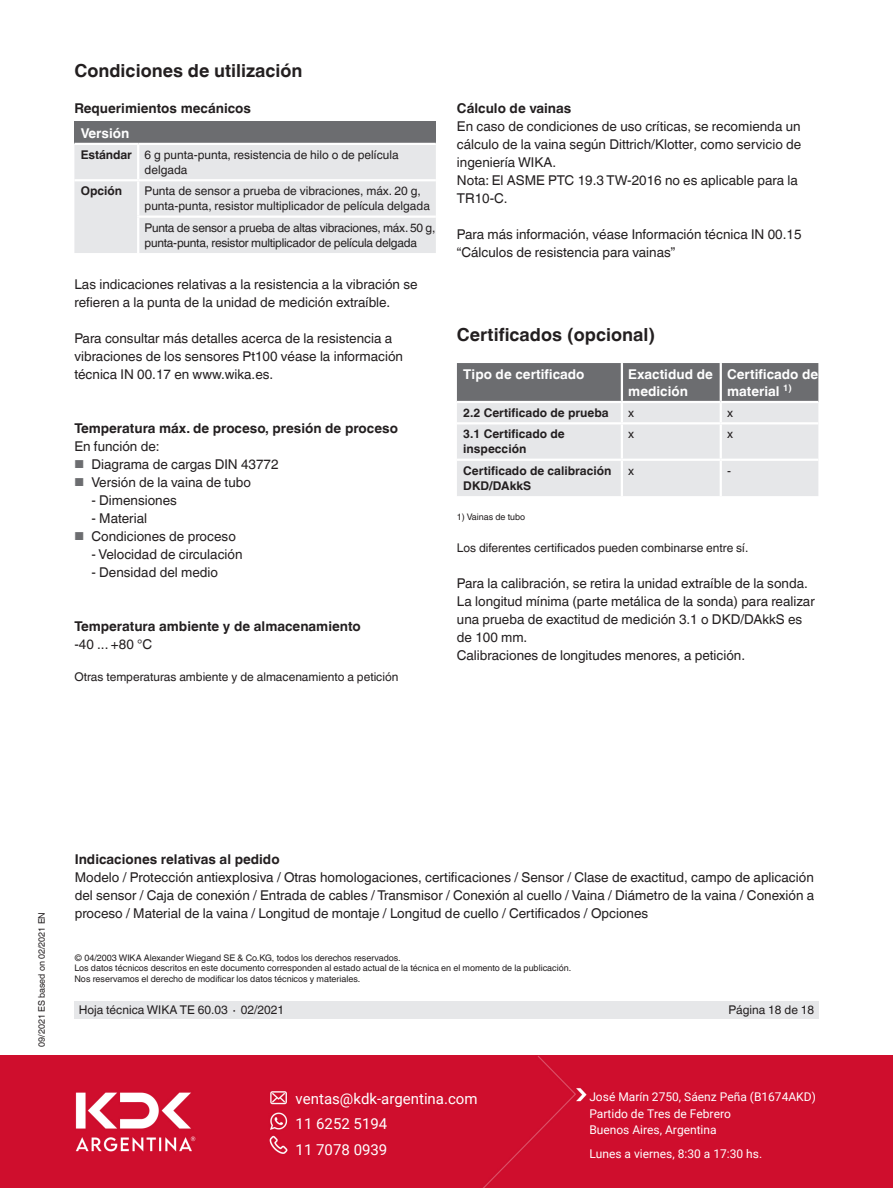
<style>
.page{position:relative;width:893px;height:1188px;background:#fff}
.page>*{position:absolute;margin:0;border:0;box-sizing:border-box;transform-origin:0 0}
.t1{font:700 18px "Helvetica World";color:#231f20}
.t2{font:15px/25.2px "Roboto";color:#fff}
.t3{font:13.5px/18px "Helvetica World";color:#231f20}
.t4{font:700 13.5px "Helvetica World";color:#231f20}
.t5{font:700 13.5px/16.5px "Helvetica World";color:#fff}
.t6{font:12px/15px "Helvetica World";color:#231f20}
.t7{font:12px/16.5px "Roboto";color:#fff}
.t8{font:12px/15px "Helvetica World";letter-spacing:-.02em;color:#231f20}
.t9{font:700 12px/15px "Helvetica World";color:#231f20}
.t10{font:9px/10.5px "Helvetica World";color:#231f20}
.s1{font-weight:700}
.s2{font-size:11.55px;color:#6c6d70}
</style>
<div class="page">
<div style="left:74px;top:1001px;width:745px;height:17px;background:#e6e7e9"></div>
<div style="left:74px;top:121px;width:362px;height:23px;background:#6c6d70"></div>
<div style="left:74px;top:145px;width:362px;height:108px;background:#e6e7e9"></div>
<hr style="left:137px;top:145px;width:2px;height:34px;background:#fff">
<hr style="left:138px;top:179px;width:298px;height:2px;background:#fff">
<hr style="left:137px;top:216px;width:299px;height:2px;background:#fff">
<hr style="left:74px;top:143px;width:64px;height:2px;background:#fff">
<hr style="left:138px;top:143px;width:298px;height:2px;background:#fff">
<hr style="left:74px;top:179px;width:64px;height:2px;background:#fff">
<hr style="left:137px;top:181px;width:2px;height:35px;background:#fff">
<hr style="left:137px;top:218px;width:2px;height:35px;background:#fff">
<svg style="left:457px;top:363px;width:361px;height:133px;background:#c2c3c5"></svg>
<hr style="left:457px;top:422px;width:165px;height:2px;background:#fff">
<hr style="left:622px;top:422px;width:99px;height:2px;background:#fff">
<hr style="left:621px;top:424px;width:2px;height:35px;background:#fff">
<hr style="left:721px;top:422px;width:97px;height:2px;background:#fff">
<hr style="left:720px;top:424px;width:2px;height:35px;background:#fff">
<hr style="left:457px;top:459px;width:165px;height:2px;background:#fff">
<hr style="left:622px;top:459px;width:99px;height:2px;background:#fff">
<hr style="left:621px;top:461px;width:2px;height:35px;background:#fff">
<hr style="left:721px;top:459px;width:97px;height:2px;background:#fff">
<hr style="left:720px;top:461px;width:2px;height:35px;background:#fff">
<hr style="left:457px;top:401px;width:165px;height:2px;background:#fff">
<hr style="left:622px;top:401px;width:99px;height:2px;background:#fff">
<hr style="left:721px;top:401px;width:97px;height:2px;background:#fff">
<div style="left:0;top:1056px;width:893px;height:132px;background:#cf0e2d"></div>
<h1 class="t1" style="left:74px;top:60px;width:229px">Condiciones de utilización</h1>
<p class="t4" style="left:74px;top:100px;width:178px">Requerimientos mecánicos</p>
<p class="t5" style="left:81px;top:125px;width:50px">Versión</p>
<p class="t6" style="left:145px;top:147px;width:256px;text-indent:-64px"><span class="s1">Estándar</span> 6 g punta-punta, resistencia de hilo o de película delgada</p>
<p class="t9" style="left:81px;top:184px;width:43px">Opción</p>
<p class="t6" style="left:145px;top:184px;width:287px">Punta de sensor a prueba de vibraciones, máx. 20 g, punta-punta, resistor multiplicador de película delgada</p>
<p class="t8" style="left:145px;top:220px;width:292px">Punta de sensor a prueba de altas vibraciones, máx. 50 g, punta-punta, resistor multiplicador de película delgada</p>
<p class="t3" style="left:74px;top:275px;width:345px">Las indicaciones relativas a la resistencia a la vibración se refieren a la punta de la unidad de medición extraíble.</p>
<p class="t3" style="left:74px;top:329px;width:330px">Para consultar más detalles acerca de la resistencia a vibraciones de los sensores Pt100 véase la información técnica IN 00.17 en www.wika.es.</p>
<p class="t4" style="left:74px;top:420px;width:325px">Temperatura máx. de proceso, presión de proceso</p>
<p class="t3" style="left:74px;top:437px;width:87px">En función de:</p>
<p class="t3" style="left:74px;top:455px;width:206px"><span class="s2">■</span> Diagrama de cargas DIN 43772</p>
<p class="t3" style="left:74px;top:473px;width:178px"><span class="s2">■</span> Versión de la vaina de tubo</p>
<p class="t3" style="left:91px;top:491px;width:87px">- Dimensiones</p>
<p class="t3" style="left:91px;top:509px;width:57px">- Material</p>
<p class="t3" style="left:74px;top:527px;width:163px"><span class="s2">■</span> Condiciones de proceso</p>
<p class="t3" style="left:91px;top:545px;width:153px">- Velocidad de circulación</p>
<p class="t3" style="left:91px;top:563px;width:128px">- Densidad del medio</p>
<p class="t4" style="left:74px;top:618px;width:288px">Temperatura ambiente y de almacenamiento</p>
<p class="t3" style="left:74px;top:635px;width:79px">-40 ... +80 °C</p>
<p class="t6" style="left:74px;top:669px;width:326px">Otras temperaturas ambiente y de almacenamiento a petición</p>
<p class="t4" style="left:457px;top:100px;width:116px">Cálculo de vainas</p>
<p class="t3" style="left:457px;top:117px;width:346px">En caso de condiciones de uso críticas, se recomienda un cálculo de la vaina según Dittrich/Klotter, como servicio de ingeniería WIKA.<br>Nota: El ASME PTC 19.3 TW-2016 no es aplicable para la TR10-C.</p>
<p class="t3" style="left:457px;top:225px;width:346px">Para más información, véase Información técnica IN 00.15 “Cálculos de resistencia para vainas”</p>
<h1 class="t1" style="left:457px;top:324px;width:200px">Certificados (opcional)</h1>
<p class="t5" style="left:463px;top:366px;width:123px">Tipo de certificado</p>
<p class="t5" style="left:628px;top:366px;width:86px">Exactidud de medición</p>
<p class="t5" style="left:727px;top:366px;width:93px">Certificado de material <sup>1)</sup></p>
<p class="t9" style="left:463px;top:405px;width:147px">2.2 Certificado de prueba</p>
<p class="t6" style="left:628px;top:405px;width:7px">x</p>
<p class="t6" style="left:727px;top:405px;width:7px">x</p>
<p class="t9" style="left:463px;top:427px;width:103px">3.1 Certificado de inspección</p>
<p class="t6" style="left:628px;top:427px;width:7px">x</p>
<p class="t6" style="left:727px;top:427px;width:7px">x</p>
<p class="t9" style="left:463px;top:463px;width:150px">Certificado de calibración<br>DKD/DAkkS</p>
<p class="t6" style="left:628px;top:463px;width:7px">x</p>
<p class="t6" style="left:727px;top:463px;width:5px">-</p>
<p class="t10" style="left:457px;top:512px;width:70px">1) Vainas de tubo</p>
<p class="t6" style="left:457px;top:540px;width:293px">Los diferentes certificados pueden combinarse entre sí.</p>
<p class="t3" style="left:457px;top:574px;width:359px">Para la calibración, se retira la unidad extraíble de la sonda.<br>La longitud mínima (parte metálica de la sonda) para realizar una prueba de exactitud de medición 3.1 o DKD/DAkkS es de 100 mm.<br>Calibraciones de longitudes menores, a petición.</p>
<p class="t10" style="left:36px;top:1047px;width:136px;rotate:-90deg">09/2021 ES based on 02/2021 EN</p>
<p class="t4" style="left:75px;top:852px;width:206px">Indicaciones relativas al pedido</p>
<p class="t3" style="left:75px;top:869px;width:741px;text-align:justify">Modelo / Protección antiexplosiva / Otras homologaciones, certificaciones / Sensor / Clase de exactitud, campo de aplicación del sensor / Caja de conexión / Entrada de cables / Transmisor / Conexión al cuello / Vaina / Diámetro de la vaina / Conexión a proceso / Material de la vaina / Longitud de montaje / Longitud de cuello / Certificados / Opciones</p>
<p class="t10" style="left:74px;top:953px;width:498px">© 04/2003 WIKA Alexander Wiegand SE &amp; Co.KG, todos los derechos reservados.<br>Los datos técnicos descritos en este documento corresponden al estado actual de la técnica en el momento de la publicación.<br>Nos reservamos el derecho de modificar los datos técnicos y materiales.</p>
<p class="t6" style="left:79px;top:1002px;width:207px">Hoja técnica WIKA TE 60.03 ∙ 02/2021</p>
<p class="t6" style="left:728px;top:1002px;width:87px">Página 18 de 18</p>
<p class="t2" style="left:296px;top:1086px;width:183px">ventas@kdk-argentina.com<br>11 6252 5194<br>11 7078 0939</p>
<p class="t7" style="left:589px;top:1088px;width:228px">José Marín 2750, Sáenz Peña (B1674AKD)<br>Partido de Tres de Febrero<br>Buenos Aires, Argentina</p>
<p class="t7" style="left:589px;top:1145px;width:174px">Lunes a viernes, 8:30 a 17:30 hs.</p>
</div>
